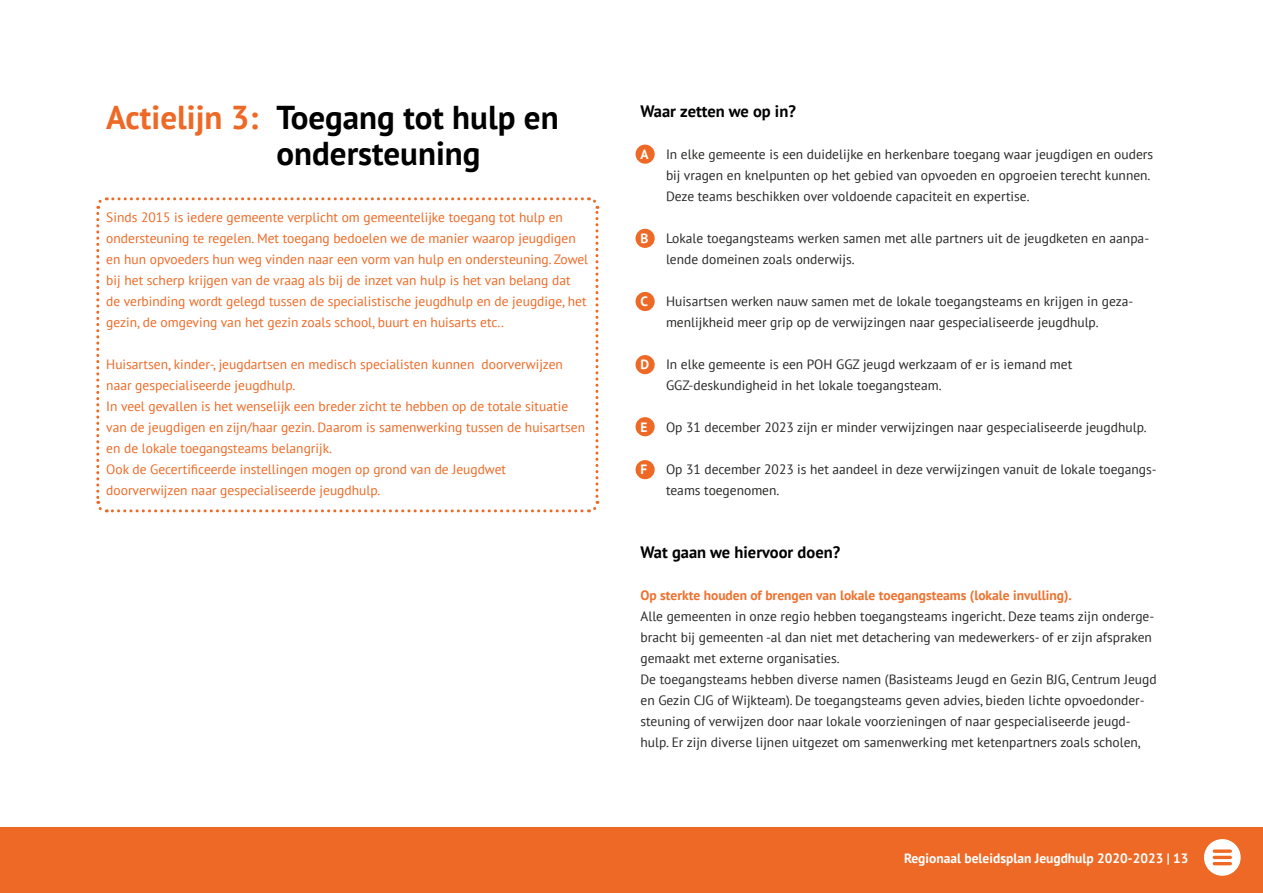
<style>
.page{position:relative;width:1263px;height:893px;background:#fff}
.page>*{position:absolute;margin:0;border:0;box-sizing:border-box;transform-origin:0 0}
.t1{font:700 33px/36px "PT Sans";color:#000}
.t2{font:700 16.5px "PT Sans";color:#000}
.t3{font:13.5px/21px "PT Sans";color:#282827}
.t4{font:13.5px/21px "PT Sans";color:#ed6925}
.t5{font:700 13.5px "PT Sans";color:#ee722f}
.t6{font:700 13.5px "PT Sans";color:#fff}
.s1{color:#ed6925}
.s2{font-weight:700;color:#fff}
</style>
<div class="page">
<div style="left:0;top:827px;width:1263px;height:66px;background:#ed6925"></div>
<div style="left:635px;top:145px;width:20px;height:19px;background:#ed6925;border-radius:50%"></div>
<div style="left:635px;top:229px;width:20px;height:19px;background:#ed6925;border-radius:50%"></div>
<div style="left:635px;top:292px;width:20px;height:19px;background:#ed6925;border-radius:50%"></div>
<div style="left:635px;top:355px;width:20px;height:19px;background:#ed6925;border-radius:50%"></div>
<div style="left:635px;top:417px;width:20px;height:19px;background:#ed6925;border-radius:50%"></div>
<div style="left:635px;top:460px;width:20px;height:19px;background:#ed6925;border-radius:50%"></div>
<svg style="left:96px;top:197px;width:504px;height:316px"></svg>
<svg style="left:1204px;top:839px;width:37px;height:37px"></svg>
<svg style="left:1214px;top:849px;width:16px;height:4px"></svg>
<hr style="left:1214px;top:856px;width:16px;height:3px;background:#ed6925">
<hr style="left:1214px;top:862px;width:16px;height:3px;background:#ed6925">
<h1 class="t1" style="left:276px;top:98px;width:284px;text-indent:-170px"><span class="s1">Actielijn 3:</span> Toegang tot hulp en ondersteuning</h1>
<p class="t4" style="left:106px;top:206px;width:483px">Sinds 2015 is iedere gemeente verplicht om gemeentelijke toegang tot hulp en ondersteuning te regelen. Met toegang bedoelen we de manier waarop jeugdigen en hun opvoeders hun weg vinden naar een vorm van hulp en ondersteuning. Zowel bij het scherp krijgen van de vraag als bij de inzet van hulp is het van belang dat<br>de verbinding wordt gelegd tussen de specialistische jeugdhulp en de jeugdige, het gezin, de omgeving van het gezin zoals school, buurt en huisarts etc..</p>
<p class="t4" style="left:106px;top:353px;width:480px">Huisartsen, kinder-, jeugdartsen en medisch specialisten kunnen doorverwijzen naar gespecialiseerde jeugdhulp.<br>In veel gevallen is het wenselijk een breder zicht te hebben op de totale situatie van de jeugdigen en zijn/haar gezin. Daarom is samenwerking tussen de huisartsen en de lokale toegangsteams belangrijk.<br>Ook de Gecertificeerde instellingen mogen op grond van de Jeugdwet doorverwijzen naar gespecialiseerde jeugdhulp.</p>
<p class="t2" style="left:640px;top:100px;width:157px">Waar zetten we op in?</p>
<p class="t6" style="left:640px;top:145px;width:10px">A</p>
<p class="t3" style="left:666px;top:143px;width:489px">In elke gemeente is een duidelijke en herkenbare toegang waar jeugdigen en ouders bij vragen en knelpunten op het gebied van opvoeden en opgroeien terecht kunnen.<br>Deze teams beschikken over voldoende capaciteit en expertise.</p>
<p class="t6" style="left:640px;top:229px;width:9px">B</p>
<p class="t3" style="left:666px;top:227px;width:485px">Lokale toegangsteams werken samen met alle partners uit de jeugdketen en aanpa&shy;lende domeinen zoals onderwijs.</p>
<p class="t6" style="left:640px;top:292px;width:9px">C</p>
<p class="t3" style="left:666px;top:290px;width:469px">Huisartsen werken nauw samen met de lokale toegangsteams en krijgen in geza&shy;menlijkheid meer grip op de verwijzingen naar gespecialiseerde jeugdhulp.</p>
<p class="t3" style="left:666px;top:353px;width:408px;text-indent:-26px"><span class="s2">D</span> In elke gemeente is een POH GGZ jeugd werkzaam of er is iemand met<br>GGZ-deskundigheid in het lokale toegangsteam.</p>
<p class="t6" style="left:640px;top:418px;width:9px">E</p>
<p class="t3" style="left:666px;top:416px;width:482px">Op 31 december 2023 zijn er minder verwijzingen naar gespecialiseerde jeugdhulp.</p>
<p class="t6" style="left:640px;top:460px;width:8px">F</p>
<p class="t3" style="left:666px;top:458px;width:492px">Op 31 december 2023 is het aandeel in deze verwijzingen vanuit de lokale toegangs&shy;teams toegenomen.</p>
<p class="t2" style="left:640px;top:541px;width:201px">Wat gaan we hiervoor doen?</p>
<p class="t5" style="left:640px;top:586px;width:433px">Op sterkte houden of brengen van lokale toegangsteams (lokale invulling).</p>
<p class="t3" style="left:640px;top:605px;width:518px">Alle gemeenten in onze regio hebben toegangsteams ingericht. Deze teams zijn onderge&shy;bracht bij gemeenten -al dan niet met detachering van medewerkers- of er zijn afspraken gemaakt met externe organisaties.<br>De toegangsteams hebben diverse namen (Basisteams Jeugd en Gezin BJG, Centrum Jeugd en Gezin CJG of Wijkteam). De toegangsteams geven advies, bieden lichte opvoedonder&shy;steuning of verwijzen door naar lokale voorzieningen of naar gespecialiseerde jeugd&shy;hulp. Er zijn diverse lijnen uitgezet om samenwerking met ketenpartners zoals scholen,</p>
<p class="t6" style="left:904px;top:849px;width:286px">Regionaal beleidsplan Jeugdhulp 2020-2023 | 13</p>
</div>
